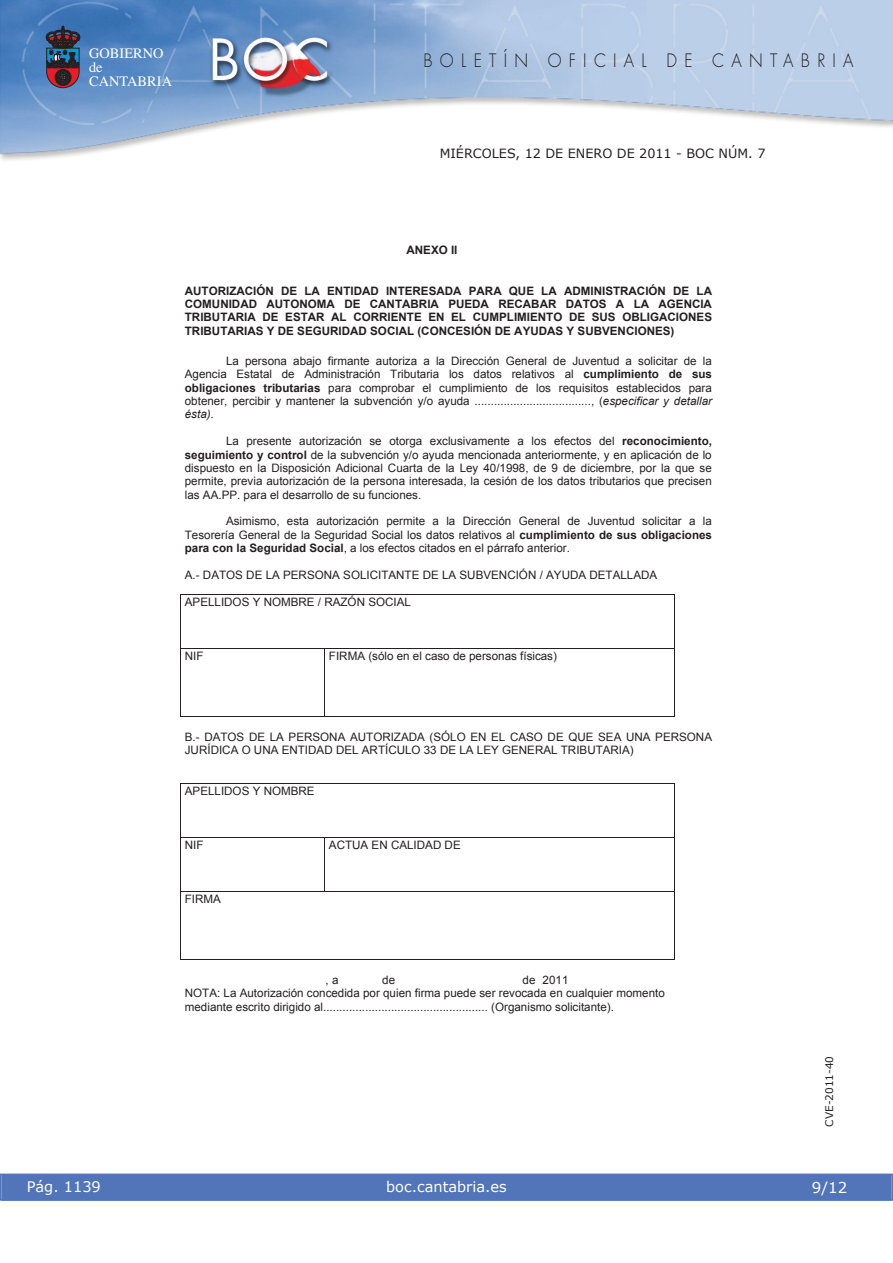
<style>
.page{position:relative;width:893px;height:1263px;background:#fff}
.page>*{position:absolute;margin:0;border:0;box-sizing:border-box;transform-origin:0 0}
.t1{font:300 18px "Futura";letter-spacing:.45em;color:#231f20;scale:.9 1}
.t2{font:15px "Verdana";color:#fff}
.t3{font:14.55px "Verdana";color:#fff}
.t4{font:14.4px/14.1px "Times";color:#fff}
.t5{font:12.75px "Verdana";color:#231f20}
.t6{font:11.55px/13.4px "Arial";color:#231f20;text-align:justify}
.t7{font:700 11.55px/13.4px "Arial";color:#231f20;text-align:justify}
.t8{font:10.5px "Verdana";color:#231f20}
.s1{font-weight:700}
.s2{font-style:italic}
</style>
<div class="page">
<div style="left:1px;top:1174px;width:890px;height:27px;background:#5175b8"></div>
<div style="left:0;top:1174px;width:893px;height:27px;border:1px solid #5175b8"></div>
<img style="left:0;top:0;width:893px;height:161px">
<svg style="left:46px;top:26px;width:34px;height:62px"></svg>
<hr style="left:180px;top:595px;width:495px;height:1px;background:#231f20">
<hr style="left:180px;top:595px;width:1px;height:54px;background:#231f20">
<hr style="left:675px;top:595px;width:1px;height:54px;background:#231f20">
<hr style="left:181px;top:649px;width:144px;height:1px;background:#231f20">
<hr style="left:325px;top:649px;width:350px;height:1px;background:#231f20">
<hr style="left:180px;top:649px;width:1px;height:68px;background:#231f20">
<hr style="left:180px;top:716px;width:145px;height:1px;background:#231f20">
<hr style="left:325px;top:649px;width:1px;height:68px;background:#231f20">
<hr style="left:325px;top:716px;width:350px;height:1px;background:#231f20">
<hr style="left:675px;top:649px;width:1px;height:68px;background:#231f20">
<hr style="left:180px;top:784px;width:495px;height:1px;background:#231f20">
<hr style="left:180px;top:784px;width:1px;height:54px;background:#231f20">
<hr style="left:675px;top:784px;width:1px;height:54px;background:#231f20">
<hr style="left:181px;top:838px;width:144px;height:1px;background:#231f20">
<hr style="left:325px;top:838px;width:350px;height:1px;background:#231f20">
<hr style="left:180px;top:838px;width:1px;height:54px;background:#231f20">
<hr style="left:325px;top:838px;width:1px;height:54px;background:#231f20">
<hr style="left:675px;top:838px;width:1px;height:54px;background:#231f20">
<hr style="left:181px;top:892px;width:494px;height:1px;background:#231f20">
<hr style="left:180px;top:892px;width:1px;height:68px;background:#231f20">
<hr style="left:180px;top:959px;width:495px;height:1px;background:#231f20">
<hr style="left:675px;top:892px;width:1px;height:68px;background:#231f20">
<p class="t4" style="left:89px;top:47px;width:85px">GOBIERNO de<br>CANTABRIA</p>
<h1 class="t1" style="left:423px;top:52px;width:479px">BOLETÍN OFICIAL DE CANTABRIA</h1>
<p class="t5" style="left:440px;top:145px;width:327px">MIÉRCOLES, 12 DE ENERO DE 2011 - BOC NÚM. 7</p>
<p class="t7" style="left:406px;top:243px;width:53px">ANEXO II</p>
<p class="t7" style="left:185px;top:284px;width:529px">AUTORIZACIÓN DE LA ENTIDAD INTERESADA PARA QUE LA ADMINISTRACIÓN DE LA COMUNIDAD AUTONOMA DE CANTABRIA PUEDA RECABAR DATOS A LA AGENCIA TRIBUTARIA DE ESTAR AL CORRIENTE EN EL CUMPLIMIENTO DE SUS OBLIGACIONES TRIBUTARIAS Y DE SEGURIDAD SOCIAL (CONCESIÓN DE AYUDAS Y SUBVENCIONES)</p>
<p class="t6" style="left:185px;top:354px;width:529px;text-indent:41px">La persona abajo firmante autoriza a la Dirección General de Juventud a solicitar de la Agencia Estatal de Administración Tributaria los datos relativos al <span class="s1">cumplimiento de sus obligaciones tributarias</span> para comprobar el cumplimiento de los requisitos establecidos para obtener, percibir y mantener la subvención y/o ayuda ...................................., (<span class="s2">especificar y detallar ésta).</span></p>
<p class="t6" style="left:185px;top:435px;width:529px;text-indent:41px">La presente autorización se otorga exclusivamente a los efectos del <span class="s1">reconocimiento, seguimiento y control</span> de la subvención y/o ayuda mencionada anteriormente, y en aplicación de lo dispuesto en la Disposición Adicional Cuarta de la Ley 40/1998, de 9 de diciembre, por la que se permite, previa autorización de la persona interesada, la cesión de los datos tributarios que precisen las AA.PP. para el desarrollo de su funciones.</p>
<p class="t6" style="left:185px;top:515px;width:529px;text-indent:41px">Asimismo, esta autorización permite a la Dirección General de Juventud solicitar a la Tesorería General de la Seguridad Social los datos relativos al <span class="s1">cumplimiento de sus obligaciones para con la Seguridad Social</span>, a los efectos citados en el párrafo anterior.</p>
<p class="t6" style="left:185px;top:568px;width:474px">A.- DATOS DE LA PERSONA SOLICITANTE DE LA SUBVENCIÓN / AYUDA DETALLADA</p>
<p class="t6" style="left:185px;top:595px;width:228px">APELLIDOS Y NOMBRE / RAZÓN SOCIAL</p>
<p class="t6" style="left:185px;top:649px;width:20px">NIF</p>
<p class="t6" style="left:329px;top:649px;width:229px">FIRMA (sólo en el caso de personas físicas)</p>
<p class="t6" style="left:185px;top:730px;width:529px">B.- DATOS DE LA PERSONA AUTORIZADA (SÓLO EN EL CASO DE QUE SEA UNA PERSONA<br>JURÍDICA O UNA ENTIDAD DEL ARTÍCULO 33 DE LA LEY GENERAL TRIBUTARIA)</p>
<p class="t6" style="left:185px;top:784px;width:131px">APELLIDOS Y NOMBRE</p>
<p class="t6" style="left:185px;top:838px;width:20px">NIF</p>
<p class="t6" style="left:329px;top:838px;width:133px">ACTUA EN CALIDAD DE</p>
<p class="t6" style="left:185px;top:892px;width:38px">FIRMA</p>
<p class="t6" style="left:185px;top:973px;width:481px;text-align:left;text-indent:338px">de 2011<br>NOTA: La Autorización concedida por quien firma puede ser revocada en cualquier momento mediante escrito dirigido al................................................... (Organismo solicitante).</p>
<p class="t6" style="left:325px;top:973px;width:15px">, a</p>
<p class="t6" style="left:382px;top:973px;width:15px">de</p>
<p class="t3" style="left:27px;top:1177px;width:76px">Pág. 1139</p>
<p class="t3" style="left:386px;top:1178px;width:122px">boc.cantabria.es</p>
<p class="t8" style="left:823px;top:1127px;width:72px;rotate:-90deg">CVE-2011-40</p>
<p class="t2" style="left:812px;top:1178px;width:37px">9/12</p>
</div>
